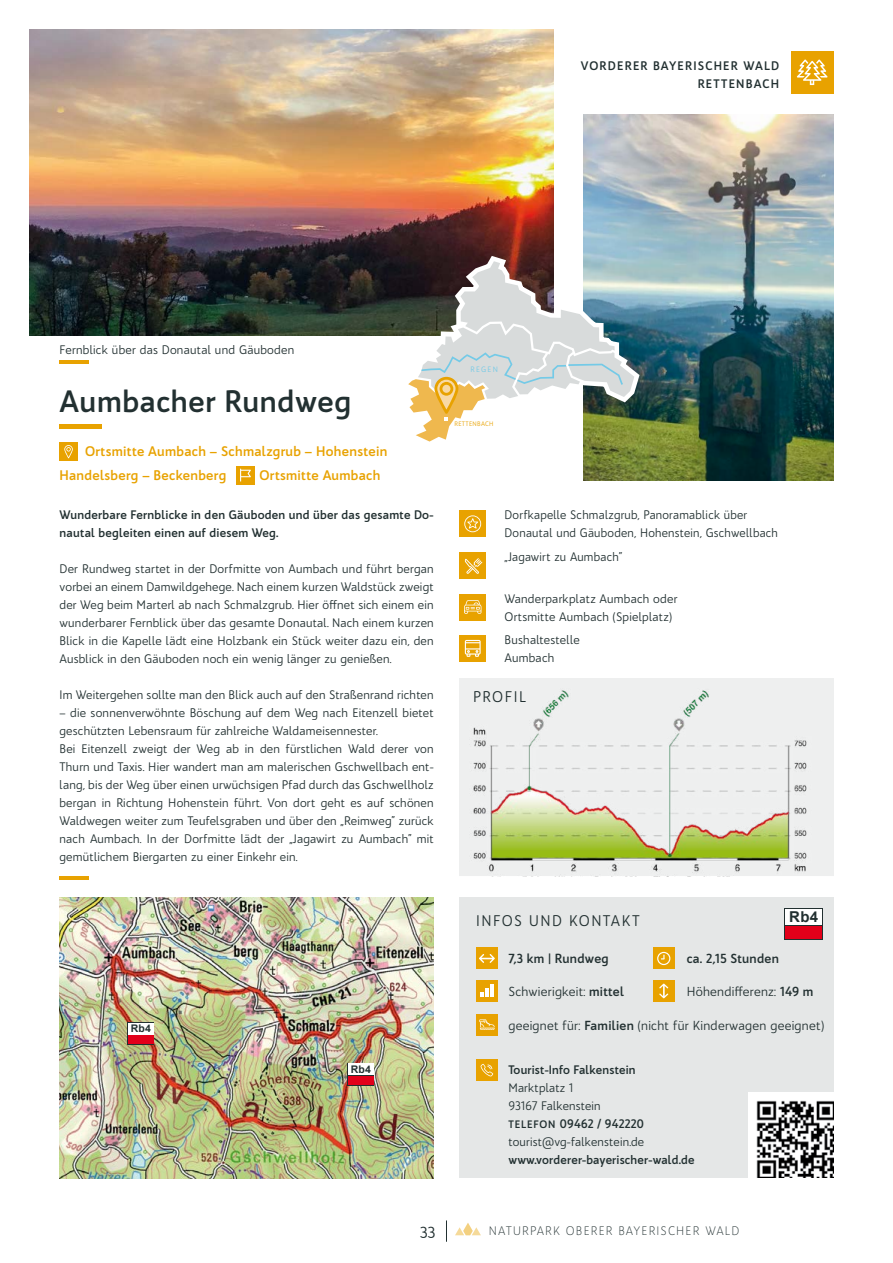
<style>
.page{position:relative;width:893px;height:1263px;background:#fff}
.page>*{position:absolute;margin:0;border:0;box-sizing:border-box;transform-origin:0 0}
.t1{font:700 30px "Bw Quinta Pro";letter-spacing:.02em;color:#223031}
.t2{font:16.5px "Bw Quinta Pro";color:#223031}
.t3{font:15px "Bw Quinta Pro";letter-spacing:.1em;color:#223031}
.t4{font:700 15px "Arial";color:#223031}
.t5{font:700 13.5px/24px "Bw Quinta Pro";letter-spacing:.02em;color:#e8a200}
.t6{font:12.75px "Bw Quinta Pro";letter-spacing:.02em;color:#223031}
.t7{font:700 12.75px "Bw Quinta Pro";letter-spacing:.02em;color:#223031}
.t8{font:12px/18px "Bw Quinta Pro";letter-spacing:.015em;color:#223031}
.t9{font:700 12px/18px "Bw Quinta Pro";letter-spacing:.02em;color:#223031}
.t10{font:700 12px/18px "Bw Quinta Pro";letter-spacing:.1em;color:#223031;text-align:right}
.t11{font:300 12px "Bw Quinta Pro";letter-spacing:.1em;color:#223031}
.t12{font:700 10.5px "Arial";letter-spacing:.02em;color:#223031}
.t13{font:7.5px "Bw Quinta Pro";letter-spacing:.18em;color:#74cae7}
.t14{font:6.3px "Bw Quinta Pro";letter-spacing:.05em;color:#e8a200}
.s1{font-weight:700}
.s2{font-weight:700;font-size:10.5px}
</style>
<div class="page">
<img style="left:30px;top:30px;width:524px;height:306px">
<img style="left:583px;top:114px;width:250px;height:366px">
<div style="left:236px;top:466px;width:18px;height:18px;background:#e8a200"></div>
<svg style="left:240px;top:469px;width:11px;height:12px"></svg>
<div style="left:60px;top:443px;width:18px;height:18px;background:#e8a200"></div>
<svg style="left:64px;top:445px;width:9px;height:13px"></svg>
<svg style="left:446px;top:1220px;width:1px;height:22px"></svg>
<svg style="left:455px;top:1223px;width:26px;height:12px"></svg>
<div style="left:459px;top:510px;width:27px;height:27px;background:#e8a200"></div>
<svg style="left:464px;top:515px;width:17px;height:17px"></svg>
<div style="left:459px;top:552px;width:27px;height:27px;background:#e8a200"></div>
<svg style="left:464px;top:558px;width:18px;height:16px"></svg>
<svg style="left:402px;top:250px;width:243px;height:191px"></svg>
<hr style="left:60px;top:876px;width:29px;height:4px;background:#e8a200">
<div style="left:459px;top:594px;width:27px;height:27px;background:#e8a200"></div>
<svg style="left:464px;top:600px;width:17px;height:14px"></svg>
<div style="left:459px;top:635px;width:27px;height:27px;background:#e8a200"></div>
<svg style="left:465px;top:640px;width:16px;height:17px"></svg>
<img style="left:459px;top:678px;width:374px;height:198px">
<img style="left:60px;top:897px;width:374px;height:281px">
<div style="left:791px;top:51px;width:42px;height:43px;background:#e8a200"></div>
<svg style="left:797px;top:60px;width:30px;height:25px"></svg>
<div style="left:128px;top:1022px;width:26px;height:22px;background:#fff"></div>
<div style="left:128px;top:1035px;width:26px;height:9px;background:#e2001a"></div>
<div style="left:347px;top:1063px;width:27px;height:22px;background:#223031"></div>
<div style="left:348px;top:1064px;width:25px;height:11px;background:#fff"></div>
<div style="left:348px;top:1076px;width:25px;height:9px;background:#e2001a"></div>
<hr style="left:60px;top:361px;width:29px;height:3px;background:#e8a200">
<div style="left:459px;top:897px;width:374px;height:281px;background:#e5e7e7"></div>
<div style="left:476px;top:948px;width:21px;height:21px;background:#e8a200"></div>
<svg style="left:479px;top:954px;width:16px;height:9px"></svg>
<div style="left:653px;top:980px;width:21px;height:21px;background:#e8a200"></div>
<svg style="left:653px;top:948px;width:21px;height:21px"></svg>
<div style="left:657px;top:952px;width:13px;height:13px;border:1px solid #fff;border-radius:50%"></div>
<div style="left:476px;top:980px;width:21px;height:21px;background:#e8a200"></div>
<svg style="left:480px;top:984px;width:14px;height:13px"></svg>
<div style="left:476px;top:1014px;width:21px;height:21px;background:#e8a200"></div>
<div style="left:476px;top:1059px;width:21px;height:22px;background:#e8a200"></div>
<svg style="left:480px;top:1064px;width:13px;height:12px"></svg>
<svg style="left:479px;top:1019px;width:16px;height:11px"></svg>
<svg style="left:659px;top:983px;width:9px;height:15px"></svg>
<svg style="left:784px;top:908px;width:39px;height:32px"></svg>
<div style="left:786px;top:909px;width:36px;height:16px;background:#fff"></div>
<div style="left:786px;top:926px;width:36px;height:13px;background:#e2001a"></div>
<div style="left:748px;top:1093px;width:85px;height:85px;background:#fff"></div>
<img style="left:756px;top:1100px;width:77px;height:78px">
<hr style="left:60px;top:424px;width:42px;height:4px;background:#e8a200">
<p class="t10" style="left:581px;top:57px;width:200px">VORDERER BAYERISCHER WALD<br>RETTENBACH</p>
<p class="t8" style="left:60px;top:341px;width:236px">Fernblick über das Donautal und Gäuboden</p>
<h1 class="t1" style="left:60px;top:383px;width:293px">Aumbacher Rundweg</h1>
<p class="t5" style="left:60px;top:439px;width:329px;text-indent:26px">Ortsmitte Aumbach – Schmalzgrub – Hohenstein<br>Handelsberg – Beckenberg</p>
<p class="t5" style="left:259px;top:463px;width:122px">Ortsmitte Aumbach</p>
<p class="t9" style="left:60px;top:506px;width:376px">Wunderbare Fernblicke in den Gäuboden und über das gesamte Do&shy;nautal begleiten einen auf diesem Weg.</p>
<p class="t8" style="left:60px;top:560px;width:376px;text-align:justify">Der Rundweg startet in der Dorfmitte von Aumbach und führt bergan vorbei an einem Damwildgehege. Nach einem kurzen Waldstück zweigt der Weg beim Marterl ab nach Schmalzgrub. Hier öffnet sich einem ein wunderbarer Fernblick über das gesamte Donautal. Nach einem kurzen Blick in die Kapelle lädt eine Holzbank ein Stück weiter dazu ein, den Ausblick in den Gäuboden noch ein wenig länger zu genießen.</p>
<p class="t8" style="left:60px;top:686px;width:376px">Im Weitergehen sollte man den Blick auch auf den Straßenrand richten</p>
<p class="t8" style="left:60px;top:704px;width:376px">– die sonnenverwöhnte Böschung auf dem Weg nach Eitenzell bietet geschützten Lebensraum für zahlreiche Waldameisennester.<br>Bei Eitenzell zweigt der Weg ab in den fürstlichen Wald derer von Thurn und Taxis. Hier wandert man am malerischen Gschwellbach ent&shy;lang, bis der Weg über einen urwüchsigen Pfad durch das Gschwellholz bergan in Richtung Hohenstein führt. Von dort geht es auf schönen Waldwegen weiter zum Teufelsgraben und über den „Reimweg” zurück nach Aumbach. In der Dorfmitte lädt der „Jagawirt zu Aumbach” mit gemütlichem Biergarten zu einer Einkehr ein.</p>
<p class="t12" style="left:131px;top:1022px;width:22px">Rb4</p>
<p class="t12" style="left:351px;top:1062px;width:22px">Rb4</p>
<p class="t13" style="left:470px;top:365px;width:29px">REGEN</p>
<p class="t14" style="left:454px;top:419px;width:40px">RETTENBACH</p>
<p class="t8" style="left:504px;top:506px;width:275px">Dorfkapelle Schmalzgrub, Panoramablick über<br>Donautal und Gäuboden, Hohenstein, Gschwellbach</p>
<p class="t8" style="left:504px;top:548px;width:119px">„Jagawirt zu Aumbach”</p>
<p class="t8" style="left:504px;top:590px;width:174px">Wanderparkplatz Aumbach oder<br>Ortsmitte Aumbach (Spielplatz)</p>
<p class="t8" style="left:504px;top:630px;width:77px">Bushaltestelle<br>Aumbach</p>
<p class="t3" style="left:473px;top:688px;width:54px">PROFIL</p>
<p class="t3" style="left:476px;top:911px;width:165px">INFOS UND KONTAKT</p>
<p class="t4" style="left:789px;top:907px;width:30px">Rb4</p>
<p class="t7" style="left:508px;top:951px;width:102px">7,3 km | Rundweg</p>
<p class="t6" style="left:508px;top:983px;width:117px">Schwierigkeit: <span class="s1">mittel</span></p>
<p class="t6" style="left:508px;top:1017px;width:317px">geeignet für: <span class="s1">Familien</span> (nicht für Kinderwagen geeignet)</p>
<p class="t7" style="left:687px;top:951px;width:94px">ca. 2,15 Stunden</p>
<p class="t6" style="left:687px;top:983px;width:128px">Höhendifferenz: <span class="s1">149 m</span></p>
<p class="t9" style="left:508px;top:1061px;width:129px">Tourist-Info Falkenstein</p>
<p class="t8" style="left:508px;top:1078px;width:137px">Marktplatz 1<br>93167 Falkenstein<br><span class="s2">TELEFON</span> <span class="s1">09462 / 942220 </span>tourist@vg-falkenstein.de</p>
<p class="t9" style="left:508px;top:1151px;width:188px">www.vorderer-bayerischer-wald.de</p>
<h2 class="t2" style="left:420px;top:1219px;width:17px">33</h2>
<p class="t11" style="left:489px;top:1224px;width:252px">NATURPARK OBERER BAYERISCHER WALD</p>
</div>
